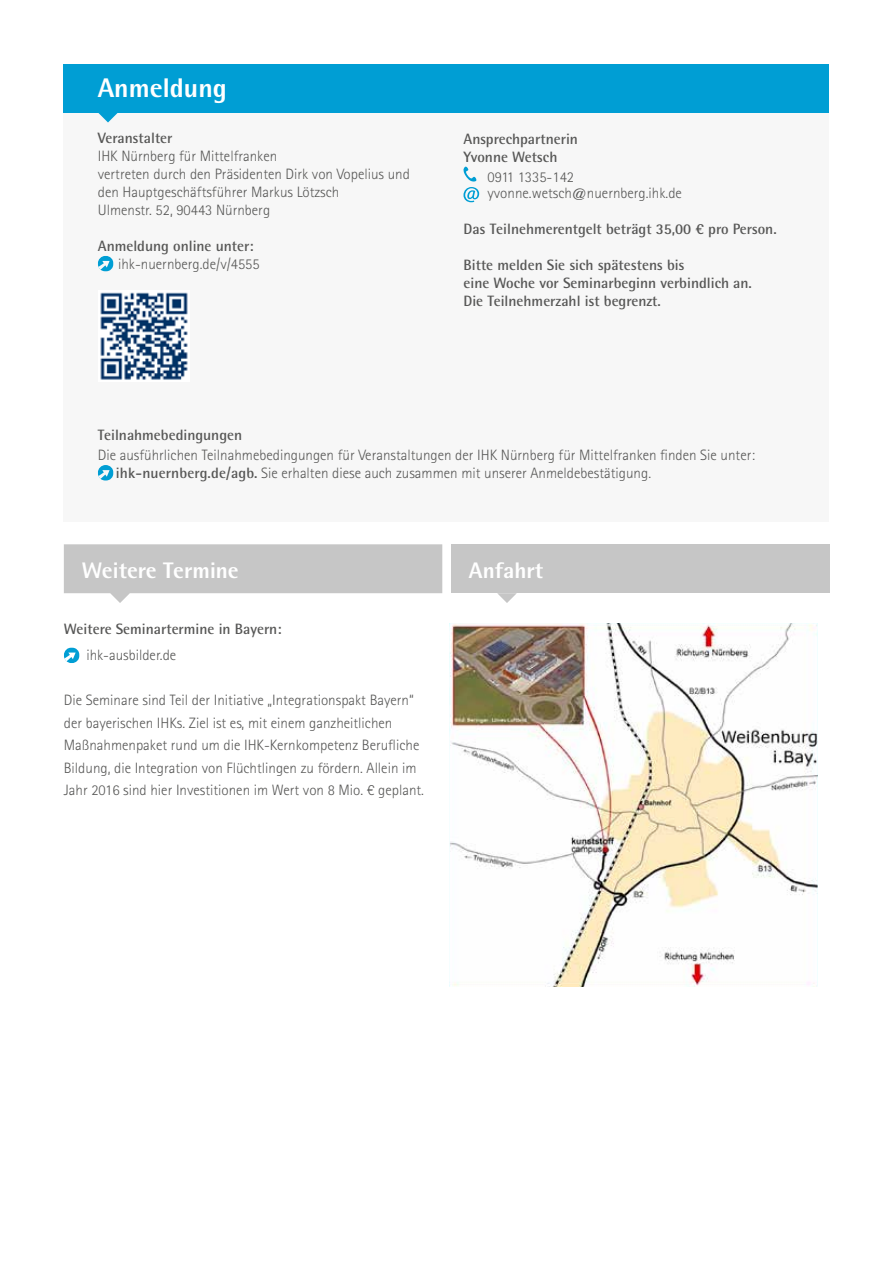
<style>
.page{position:relative;width:893px;height:1263px;background:#fff}
.page>*{position:absolute;margin:0;border:0;box-sizing:border-box;transform-origin:0 0}
.t1{font:800 27px "Agfa Rotis Semisans";color:#fff}
.t2{font:800 22.5px "Agfa Rotis Semisans";color:#fff}
.t3{font:300 15px/22.5px "Agfa Rotis Sans Serif";color:#575756}
.t4{font:700 15px/18px "Agfa Rotis Semisans";color:#575756}
.s1{font-family:"Agfa Rotis Semisans";font-weight:700}
</style>
<div class="page">
<div style="left:64px;top:92px;width:765px;height:430px;background:#f7f7f7"></div>
<svg style="left:98px;top:256px;width:16px;height:16px"></svg>
<svg style="left:463px;top:166px;width:16px;height:36px"></svg>
<div style="left:64px;top:64px;width:765px;height:49px;background:#009ed4"></div>
<svg style="left:98px;top:113px;width:20px;height:9px"></svg>
<svg style="left:98px;top:465px;width:16px;height:16px"></svg>
<img style="left:100px;top:292px;width:88px;height:88px">
<div style="left:451px;top:544px;width:378px;height:49px;background:#c6c6c6"></div>
<svg style="left:497px;top:593px;width:20px;height:10px"></svg>
<svg style="left:64px;top:544px;width:378px;height:59px"></svg>
<img style="left:449px;top:624px;width:369px;height:362px">
<svg style="left:64px;top:647px;width:16px;height:16px"></svg>
<h1 class="t1" style="left:98px;top:71px;width:131px">Anmeldung</h1>
<p class="t4" style="left:98px;top:128px;width:76px">Veranstalter</p>
<p class="t3" style="left:98px;top:147px;width:314px;line-height:18px">IHK Nürnberg für Mittelfranken<br>vertreten durch den Präsidenten Dirk von Vopelius und den Hauptgeschäftsführer Markus Lötzsch<br>Ulmenstr. 52, 90443 Nürnberg</p>
<p class="t4" style="left:98px;top:236px;width:157px">Anmeldung online unter:</p>
<p class="t3" style="left:118px;top:253px;width:143px">ihk-nuernberg.de/v/4555</p>
<p class="t4" style="left:463px;top:130px;width:116px">Ansprechpartnerin<br>Yvonne Wetsch</p>
<p class="t3" style="left:487px;top:168px;width:196px;line-height:16.5px">0911 1335-142 yvonne.wetsch@nuernberg.ihk.de</p>
<p class="t4" style="left:463px;top:220px;width:315px">Das Teilnehmerentgelt beträgt 35,00 € pro Person.</p>
<p class="t4" style="left:463px;top:256px;width:290px">Bitte melden Sie sich spätestens bis<br>eine Woche vor Seminarbeginn verbindlich an.<br>Die Teilnehmerzahl ist begrenzt.</p>
<p class="t4" style="left:98px;top:425px;width:146px">Teilnahmebedingungen</p>
<p class="t3" style="left:116px;top:446px;width:641px;line-height:18.1px;text-indent:-18px">Die ausführlichen Teilnahmebedingungen für Veranstaltungen der IHK Nürnberg für Mittelfranken finden Sie unter: <span class="s1">ihk-nuernberg.de/agb.</span> Sie erhalten diese auch zusammen mit unserer Anmeldebestätigung.</p>
<h2 class="t2" style="left:82px;top:556px;width:158px">Weitere Termine</h2>
<h2 class="t2" style="left:469px;top:556px;width:76px">Anfahrt</h2>
<p class="t4" style="left:64px;top:619px;width:219px">Weitere Seminartermine in Bayern:</p>
<p class="t3" style="left:86px;top:644px;width:91px">ihk-ausbilder.de</p>
<p class="t3" style="left:64px;top:689px;width:362px">Die Seminare sind Teil der Initiative „Integrationspakt Bayern“ der bayerischen IHKs. Ziel ist es, mit einem ganzheitlichen Maßnahmenpaket rund um die IHK-Kernkompetenz Berufliche Bildung, die Integration von Flüchtlingen zu fördern. Allein im Jahr 2016 sind hier Investitionen im Wert von 8 Mio. € geplant.</p>
</div>
